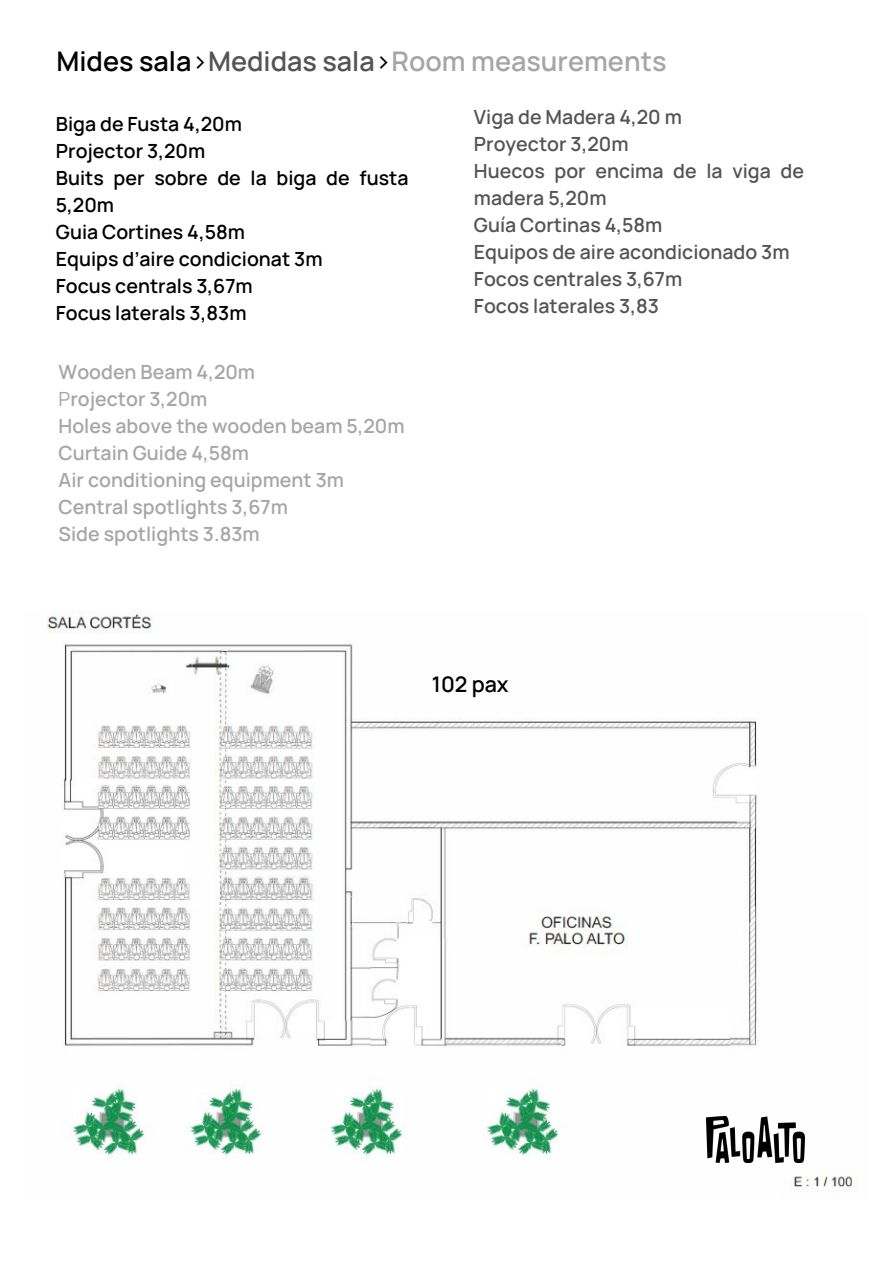
<style>
.page{position:relative;width:893px;height:1264px;background:#fff}
.page>*{position:absolute;margin:0;border:0;box-sizing:border-box;transform-origin:0 0}
.t1{font:600 27px "Manrope";color:#a6a6a6}
.t2{font:600 21.45px "Manrope";color:#000}
.t3{font:600 19.5px/27px "Manrope";color:#545454}
.t4{font:600 19.5px/27px "Manrope";color:#000}
.t5{font:600 19.5px "Manrope";color:#a6a6a6}
.s1{color:#000}
.s2{font-weight:400;color:#000}
.s3{color:#545454}
.s4{font-weight:400}
</style>
<div class="page">
<img style="left:46px;top:614px;width:806px;height:578px">
<img style="left:706px;top:1116px;width:98px;height:46px">
<p class="t1" style="left:56px;top:42px;width:611px"><span class="s1">Mides sala</span><span class="s2">&gt;</span><span class="s3">Medidas sala</span><span class="s2">&gt;</span>Room measurements</p>
<p class="t4" style="left:56px;top:109px;width:187px">Biga de Fusta 4,20m</p>
<p class="t4" style="left:56px;top:136px;width:151px">Projector 3,20m</p>
<p class="t4" style="left:56px;top:163px;width:354px">Buits per sobre de la biga de fusta<br>5,20m</p>
<p class="t4" style="left:56px;top:217px;width:190px">Guia Cortines 4,58m</p>
<p class="t4" style="left:56px;top:244px;width:268px">Equips d’aire condicionat 3m</p>
<p class="t4" style="left:56px;top:271px;width:198px">Focus centrals 3,67m</p>
<p class="t4" style="left:56px;top:298px;width:192px">Focus laterals 3,83m</p>
<p class="t5" style="left:59px;top:358px;width:198px">Wooden Beam 4,20m</p>
<p class="t5" style="left:59px;top:385px;width:150px"><span class="s4">P</span>rojector 3,20m</p>
<p class="t5" style="left:59px;top:412px;width:347px">Holes above the wooden beam 5,20m</p>
<p class="t5" style="left:59px;top:439px;width:192px">Curtain Guide 4,58m</p>
<p class="t5" style="left:59px;top:466px;width:287px">Air conditioning equipment 3m</p>
<p class="t5" style="left:59px;top:493px;width:231px">Central spotlights 3,67m</p>
<p class="t5" style="left:59px;top:520px;width:203px">Side spotlights 3.83m</p>
<p class="t3" style="left:474px;top:103px;width:209px">Viga de Madera 4,20 m</p>
<p class="t3" style="left:474px;top:130px;width:156px">Proyector 3,20m</p>
<p class="t3" style="left:474px;top:157px;width:331px">Huecos por encima de la viga de madera 5,20m</p>
<p class="t3" style="left:474px;top:211px;width:190px">Guía Cortinas 4,58m</p>
<p class="t3" style="left:474px;top:238px;width:317px">Equipos de aire acondicionado 3m</p>
<p class="t3" style="left:474px;top:265px;width:210px">Focos centrales 3,67m</p>
<p class="t3" style="left:474px;top:292px;width:186px">Focos laterales 3,83</p>
<p class="t2" style="left:432px;top:669px;width:78px">102 pax</p>
</div>
